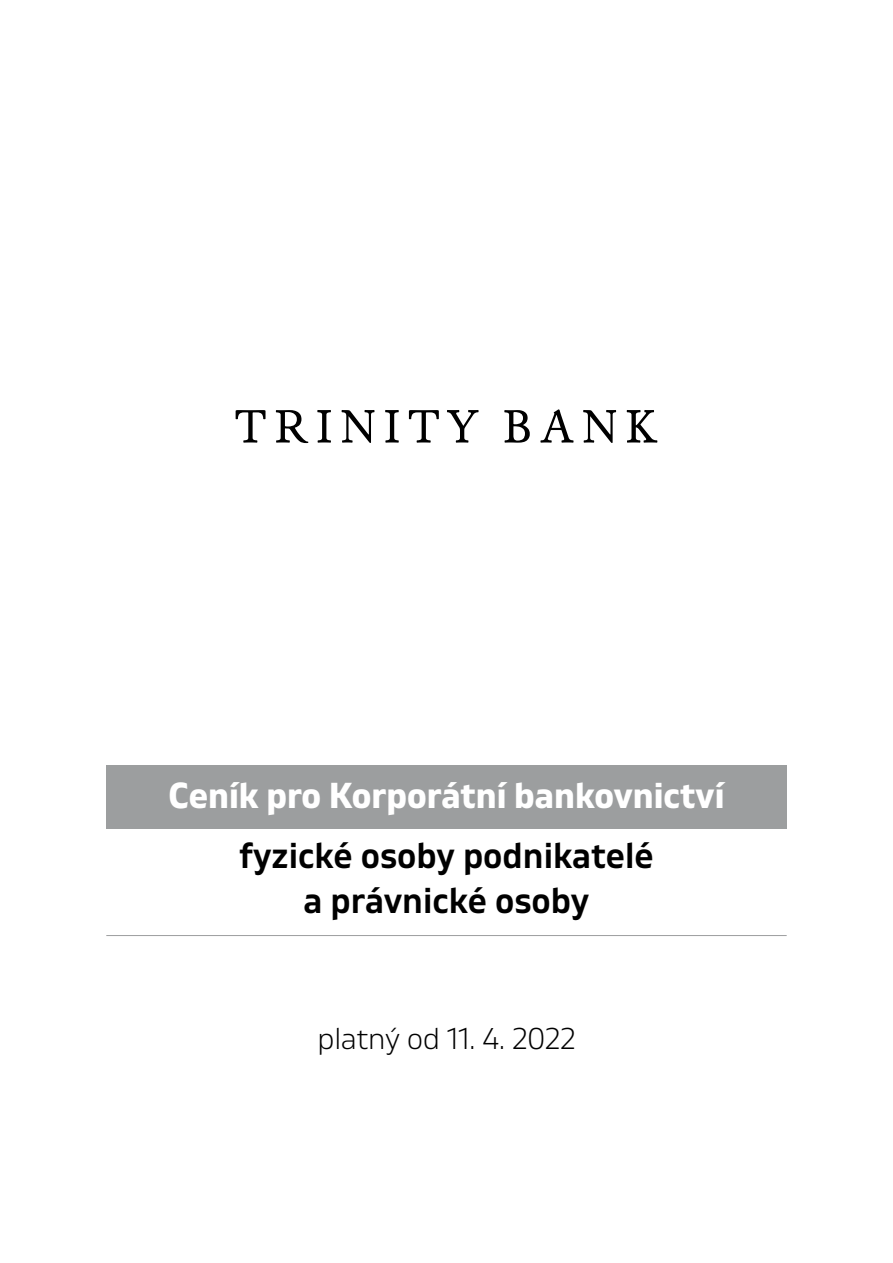
<style>
.page{position:relative;width:893px;height:1263px;background:#fff}
.page>*{position:absolute;margin:0;border:0;box-sizing:border-box;transform-origin:0 0}
.t1{font:600 36px/45px "Gilam";color:#000;text-align:center}
.t2{font:700 36px "Gilam";color:#fff}
.t3{font:300 30px "Gilam";color:#000}
</style>
<div class="page">
<div style="left:106px;top:765px;width:681px;height:64px;background:#9c9e9f"></div>
<svg style="left:504px;top:409px;width:153px;height:34px"></svg>
<svg style="left:236px;top:410px;width:243px;height:33px"></svg>
<hr style="left:106px;top:935px;width:681px;height:1px;background:#9c9e9f">
<p class="t2" style="left:168px;top:769px;width:558px">Ceník pro Korporátní bankovnictví</p>
<p class="t1" style="left:239px;top:831px;width:416px">fyzické osoby podnikatelé a právnické osoby</p>
<p class="t3" style="left:317px;top:1016px;width:259px">platný od 11. 4. 2022</p>
</div>
